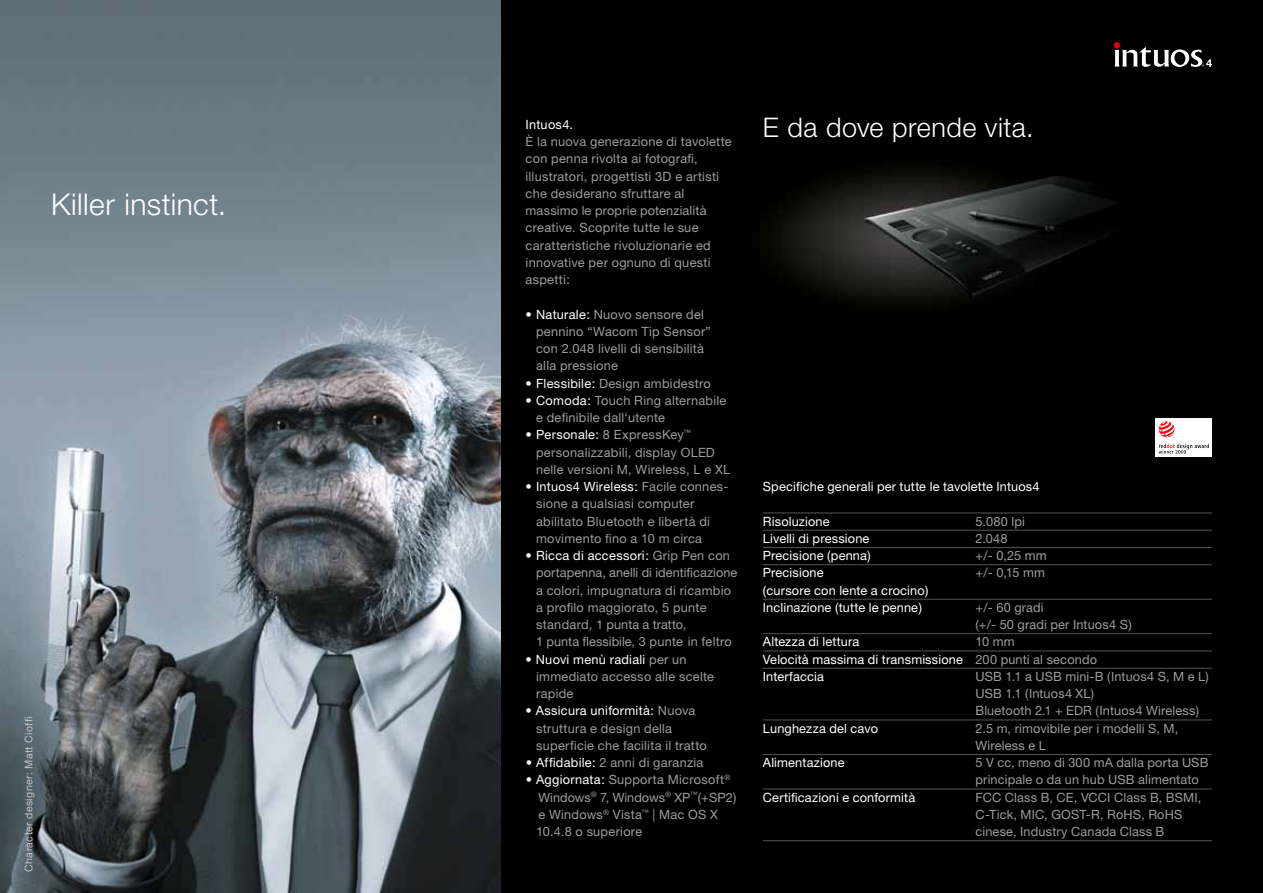
<style>
.page{position:relative;width:1263px;height:893px;background:#000}
.page>*{position:absolute;margin:0;border:0;box-sizing:border-box;transform-origin:0 0}
.t1{font:300 30px "Helvetica Neue";letter-spacing:.015em;color:#fff}
.t2{font:300 27px "Helvetica Neue";letter-spacing:.015em;color:#fff}
.t3{font:12.75px/17.2px "Helvetica Neue";letter-spacing:.02em;color:#9c9d9d}
.t4{font:12.75px/17.2px "Helvetica Neue";letter-spacing:.01em;color:#fff}
.t5{font:10.5px "Helvetica Neue";letter-spacing:.035em;color:#c5c6c6}
.s1{color:#fff}
.s2{color:#9c9d9d}
</style>
<div class="page">
<img style="left:773px;top:42px;width:346px;height:260px">
<svg style="left:1114px;top:43px;width:98px;height:24px"></svg>
<img style="left:0;top:0;width:500px;height:893px">
<hr style="left:763px;top:513px;width:449px;height:1px;background:#565656">
<hr style="left:763px;top:530px;width:449px;height:1px;background:#565656">
<hr style="left:763px;top:547px;width:449px;height:1px;background:#565656">
<hr style="left:763px;top:564px;width:449px;height:1px;background:#565656">
<hr style="left:763px;top:599px;width:449px;height:1px;background:#565656">
<hr style="left:763px;top:633px;width:449px;height:1px;background:#565656">
<hr style="left:763px;top:651px;width:449px;height:1px;background:#565656">
<hr style="left:763px;top:668px;width:449px;height:1px;background:#565656">
<hr style="left:763px;top:720px;width:449px;height:1px;background:#565656">
<hr style="left:763px;top:754px;width:449px;height:1px;background:#565656">
<hr style="left:763px;top:789px;width:449px;height:1px;background:#565656">
<hr style="left:763px;top:840px;width:449px;height:1px;background:#565656">
<div style="left:1155px;top:418px;width:57px;height:39px;background:#fff"></div>
<svg style="left:1159px;top:421px;width:16px;height:16px"></svg>
<svg style="left:1159px;top:444px;width:50px;height:10px"></svg>
<h1 class="t1" style="left:51px;top:186px;width:177px">Killer instinct.</h1>
<p class="t5" style="left:22px;top:872px;width:157px;rotate:-90deg">Character designer: Matt Cioffi</p>
<p class="t4" style="left:526px;top:115px;width:49px">Intuos4.</p>
<p class="t3" style="left:526px;top:133px;width:208px">È la nuova generazione di tavolette con penna rivolta ai fotografi, illustratori, progettisti 3D e artisti che desiderano sfruttare al massimo le proprie potenzialità creative. Scoprite tutte le sue caratteristiche rivoluzionarie ed innovative per ognuno di questi aspetti:</p>
<p class="t3" style="left:536px;top:305px;width:176px;text-indent:-11px"><span class="s1">• Naturale:</span> Nuovo sensore del pennino “Wacom Tip Sensor” con 2.048 livelli di sensibilità alla pressione</p>
<p class="t3" style="left:526px;top:374px;width:187px"><span class="s1">• Flessibile:</span> Design ambidestro</p>
<p class="t3" style="left:536px;top:391px;width:192px;text-indent:-11px"><span class="s1">• Comoda:</span> Touch Ring alternabile e definibile dall‘utente</p>
<p class="t3" style="left:536px;top:426px;width:196px;text-indent:-10px"><span class="s1">• Personale:</span> 8 ExpressKey<sup>™ </sup>personalizzabili, display OLED nelle versioni M, Wireless, L e XL</p>
<p class="t3" style="left:536px;top:478px;width:194px;text-indent:-11px"><span class="s1">• Intuos4 Wireless:</span> Facile connes&shy;sione a qualsiasi computer abilitato Bluetooth e libertà di movimento fino a 10 m circa</p>
<p class="t3" style="left:536px;top:547px;width:203px;text-indent:-11px"><span class="s1">• Ricca di accessori:</span> Grip Pen con portapenna, anelli di identificazione a colori, impugnatura di ricambio a profilo maggiorato, 5 punte standard, 1 punta a tratto,<br>1 punta flessibile, 3 punte in feltro</p>
<p class="t3" style="left:536px;top:650px;width:179px;text-indent:-11px"><span class="s1">• Nuovi menù radiali</span> per un immediato accesso alle scelte rapide</p>
<p class="t3" style="left:536px;top:702px;width:172px;text-indent:-11px"><span class="s1">• Assicura uniformità:</span> Nuova struttura e design della superficie che facilita il tratto</p>
<p class="t3" style="left:526px;top:754px;width:179px"><span class="s1">• Affidabile:</span> 2 anni di garanzia</p>
<p class="t3" style="left:536px;top:771px;width:202px;text-indent:-10px"><span class="s1">• Aggiornata:</span> Supporta Microsoft<sup>®<br></sup>Windows<sup>®</sup> 7, Windows<sup>®</sup> XP<sup>™</sup>(+SP2) e Windows<sup>®</sup> Vista<sup>™</sup> | Mac OS X<br>10.4.8 o superiore</p>
<h2 class="t2" style="left:763px;top:111px;width:272px">E da dove prende vita.</h2>
<p class="t4" style="left:763px;top:478px;width:278px">Specifiche generali per tutte le tavolette Intuos4</p>
<p class="t4" style="left:763px;top:512px;width:68px">Risoluzione</p>
<p class="t3" style="left:975px;top:512px;width:51px">5.080 lpi</p>
<p class="t4" style="left:763px;top:529px;width:108px">Livelli di pressione</p>
<p class="t3" style="left:975px;top:529px;width:34px">2.048</p>
<p class="t4" style="left:763px;top:547px;width:109px">Precisione (penna)</p>
<p class="t3" style="left:975px;top:547px;width:73px">+/- 0,25 mm</p>
<p class="t4" style="left:763px;top:564px;width:62px">Precisione</p>
<p class="t3" style="left:975px;top:564px;width:71px">+/- 0,15 mm</p>
<p class="t4" style="left:763px;top:581px;width:167px">(cursore con lente a crocino)<br>Inclinazione (tutte le penne)</p>
<p class="t3" style="left:975px;top:598px;width:158px">+/- 60 gradi<br>(+/- 50 gradi per Intuos4 S)</p>
<p class="t4" style="left:763px;top:633px;width:98px">Altezza di lettura</p>
<p class="t4" style="left:763px;top:633px;width:336px;text-indent:213px"><span class="s2">10 mm<br></span>Velocità massima di transmissione <span class="s2">200 punti al secondo<br></span>Interfaccia</p>
<p class="t3" style="left:975px;top:667px;width:235px">USB 1.1 a USB mini-B (Intuos4 S, M e L)<br>USB 1.1 (Intuos4 XL)<br>Bluetooth 2.1 + EDR (Intuos4 Wireless)</p>
<p class="t4" style="left:763px;top:719px;width:117px">Lunghezza del cavo</p>
<p class="t3" style="left:975px;top:719px;width:204px">2.5 m, rimovibile per i modelli S, M,<br>Wireless e L</p>
<p class="t4" style="left:763px;top:754px;width:83px">Alimentazione</p>
<p class="t3" style="left:975px;top:754px;width:234px">5 V cc, meno di 300 mA dalla porta USB principale o da un hub USB alimentato</p>
<p class="t4" style="left:763px;top:788px;width:154px">Certificazioni e conformità</p>
<p class="t3" style="left:975px;top:788px;width:227px">FCC Class B, CE, VCCI Class B, BSMI,<br>C-Tick, MIC, GOST-R, RoHS, RoHS cinese, Industry Canada Class B</p>
</div>
